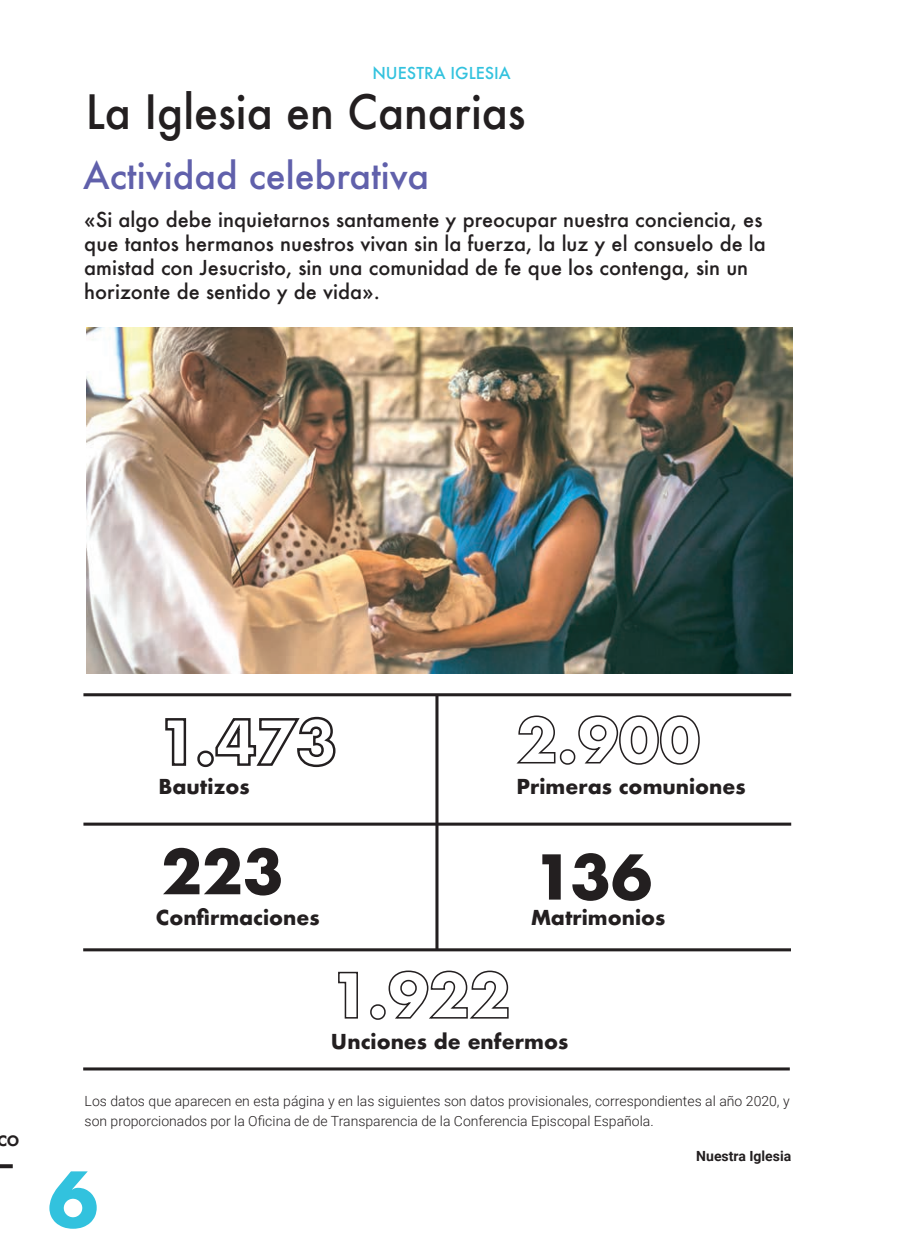
<style>
.page{position:relative;width:899px;height:1248px;background:#fff}
.page>*{position:absolute;margin:0;border:0;box-sizing:border-box;transform-origin:0 0}
.t1{font:700 74px "Futura";color:#32c2de}
.t2{font:700 60px "Futura";color:#231f20}
.t3{font:500 46px "Futura";color:#231f20;scale:.94 1}
.t4{font:500 36px "Futura";color:#6060ab}
.t5{font:500 22px "Futura";color:#231f20}
.t6{font:500 20px/24px "Futura";color:#231f20}
.t7{font:700 20px "Futura";color:#231f20}
.t8{font:500 16px "Futura";color:#32c2de}
.t9{font:300 14px/20px "Roboto";color:#231f20}
.t10{font:700 14px "Roboto";color:#231f20}
</style>
<div class="page">
<hr style="left:83px;top:693px;width:708px;height:3px;background:#231f20">
<svg style="left:165px;top:718px;width:22px;height:48px"></svg>
<svg style="left:197px;top:716px;width:139px;height:52px"></svg>
<svg style="left:516px;top:715px;width:184px;height:50px"></svg>
<hr style="left:83px;top:822px;width:708px;height:3px;background:#231f20">
<hr style="left:83px;top:948px;width:708px;height:3px;background:#231f20">
<hr style="left:83px;top:1067px;width:706px;height:3px;background:#231f20">
<hr style="left:435px;top:695px;width:3px;height:254px;background:#231f20">
<img style="left:86px;top:328px;width:706px;height:345px">
<svg style="left:0;top:1164px;width:13px;height:4px"></svg>
<svg style="left:338px;top:971px;width:20px;height:48px"></svg>
<svg style="left:370px;top:970px;width:139px;height:50px"></svg>
<p class="t8" style="left:372px;top:62px;width:140px">NUESTRA IGLESIA</p>
<h3 class="t3" style="left:86px;top:80px;width:469px">La Iglesia en Canarias</h3>
<h3 class="t4" style="left:83px;top:151px;width:347px">Actividad celebrativa</h3>
<p class="t6" style="left:84px;top:207px;width:683px">«Si algo debe inquietarnos santamente y preocupar nuestra conciencia, es que tantos hermanos nuestros vivan sin la fuerza, la luz y el consuelo de la amistad con Jesucristo, sin una comunidad de fe que los contenga, sin un horizonte de sentido y de vida».</p>
<p class="t7" style="left:159px;top:772px;width:93px">Bautizos</p>
<p class="t7" style="left:516px;top:771px;width:230px">Primeras comuniones</p>
<h2 class="t2" style="left:161px;top:828px;width:124px">223</h2>
<h2 class="t2" style="left:533px;top:833px;width:120px">136</h2>
<p class="t7" style="left:156px;top:902px;width:165px">Confirmaciones</p>
<p class="t7" style="left:531px;top:902px;width:136px">Matrimonios</p>
<p class="t5" style="left:-4px;top:1122px;width:25px">co</p>
<p class="t7" style="left:331px;top:1027px;width:239px">Unciones de enfermos</p>
<p class="t9" style="left:85px;top:1090px;width:706px">Los datos que aparecen en esta página y en las siguientes son datos provisionales, correspondientes al año 2020, y son proporcionados por la Oficina de de Transparencia de la Conferencia Episcopal Española.</p>
<h1 class="t1" style="left:48px;top:1145px;width:52px">6</h1>
<p class="t10" style="left:696px;top:1146px;width:96px">Nuestra Iglesia</p>
</div>
